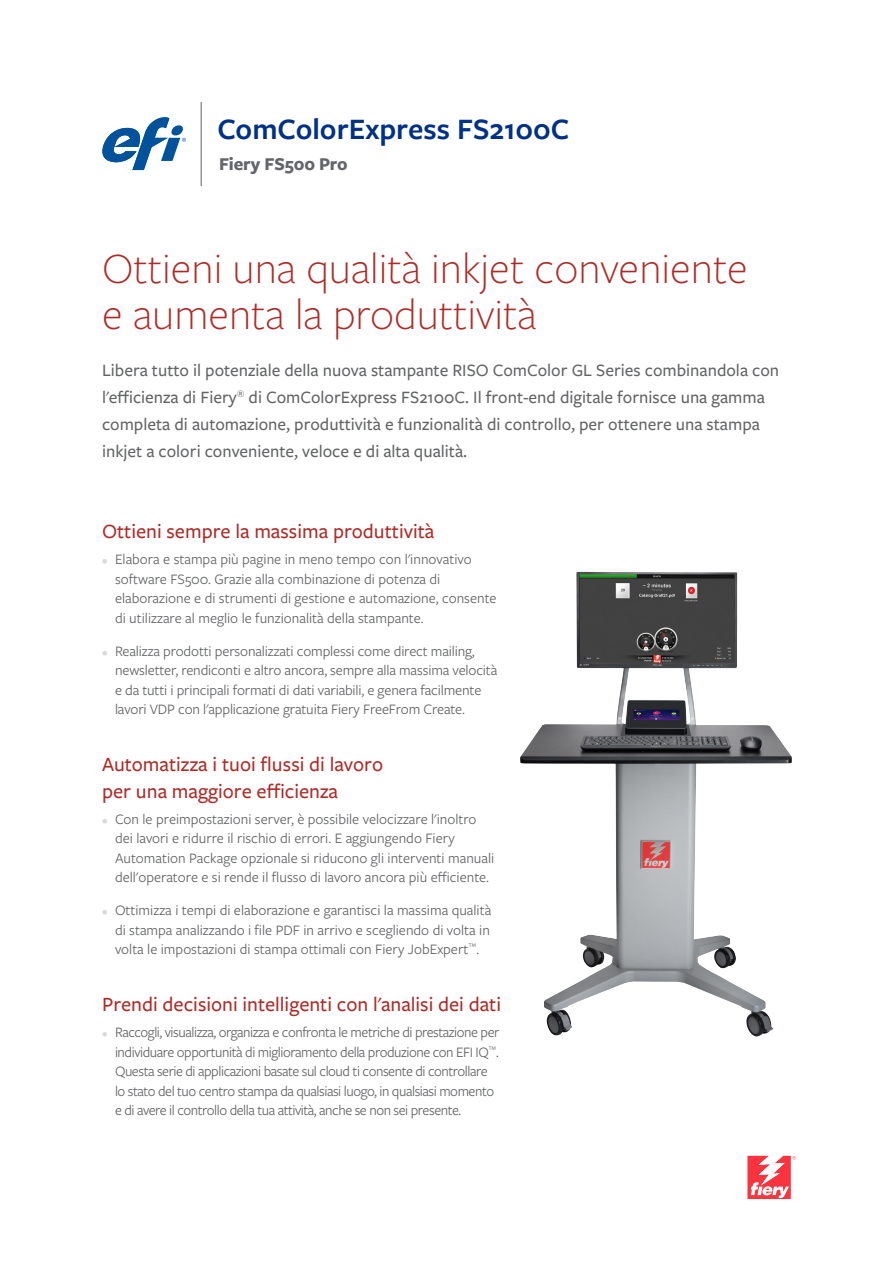
<style>
.page{position:relative;width:893px;height:1263px;background:#fff}
.page>*{position:absolute;margin:0;border:0;box-sizing:border-box;transform-origin:0 0}
.H1_32pt_7627_Red{font:300 45px/46.5px "Freight Sans Pro";color:#ae2c28}
.t1{font:600 30.75px "Freight Sans Pro";color:#003186}
.H2_14pt_7627_Red{font:500 21px/27px "Freight Sans Pro";color:#ae2c28}
.t2{font:700 18.75px "Freight Sans Pro";letter-spacing:-.01em;color:#63656a}
.Intro_Text_12pt_75{font:500 18px/27px "Freight Sans Pro";color:#636466}
.t3{font:15px/19.5px "Freight Sans Pro";letter-spacing:-.01em;color:#636466}
.t4{font:15px/19.5px "Freight Sans Pro";letter-spacing:-.03em;color:#636466}
.s1{font-size:12px;color:#dcd8d7}
</style>
<div class="page">
<svg style="left:747px;top:1156px;width:49px;height:43px"></svg>
<svg style="left:102px;top:117px;width:84px;height:53px"></svg>
<hr style="left:201px;top:102px;width:1px;height:84px;background:#62656a">
<img style="left:520px;top:573px;width:262px;height:464px">
<h2 class="t1" style="left:217px;top:108px;width:354px">ComColorExpress FS2100C</h2>
<p class="t2" style="left:219px;top:151px;width:130px">Fiery FS500 Pro</p>
<p class="H1_32pt_7627_Red" style="left:102px;top:243px;width:647px">Ottieni una qualità inkjet conveniente e aumenta la produttività</p>
<p class="Intro_Text_12pt_75" style="left:102px;top:356px;width:679px">Libera tutto il potenziale della nuova stampante RISO ComColor GL Series combinandola con l'efficienza di Fiery<sup>®</sup> di ComColorExpress FS2100C. Il front-end digitale fornisce una gamma completa di automazione, produttività e funzionalità di controllo, per ottenere una stampa inkjet a colori conveniente, veloce e di alta qualità.</p>
<p class="H2_14pt_7627_Red" style="left:102px;top:517px;width:334px">Ottieni sempre la massima produttività</p>
<p class="t3" style="left:115px;top:549px;width:383px;text-indent:-13px"><span class="s1">•</span> Elabora e stampa più pagine in meno tempo con l'innovativo software FS500. Grazie alla combinazione di potenza di elaborazione e di strumenti di gestione e automazione, consente di utilizzare al meglio le funzionalità della stampante.</p>
<p class="t3" style="left:115px;top:640px;width:384px;text-indent:-13px"><span class="s1">•</span> Realizza prodotti personalizzati complessi come direct mailing, newsletter, rendiconti e altro ancora, sempre alla massima velocità e da tutti i principali formati di dati variabili, e genera facilmente lavori VDP con l'applicazione gratuita Fiery FreeFrom Create.</p>
<p class="H2_14pt_7627_Red" style="left:102px;top:750px;width:283px">Automatizza i tuoi flussi di lavoro per una maggiore efficienza</p>
<p class="t3" style="left:115px;top:808px;width:381px;text-indent:-13px"><span class="s1">•</span> Con le preimpostazioni server, è possibile velocizzare l'inoltro dei lavori e ridurre il rischio di errori. E aggiungendo Fiery Automation Package opzionale si riducono gli interventi manuali dell'operatore e si rende il flusso di lavoro ancora più efficiente.</p>
<p class="t3" style="left:115px;top:900px;width:378px;text-align:justify;text-indent:-13px"><span class="s1">•</span> Ottimizza i tempi di elaborazione e garantisci la massima qualità di stampa analizzando i file PDF in arrivo e scegliendo di volta in volta le impostazioni di stampa ottimali con Fiery JobExpert<sup>™</sup>.</p>
<p class="H2_14pt_7627_Red" style="left:102px;top:990px;width:401px">Prendi decisioni intelligenti con l'analisi dei dati</p>
<p class="t4" style="left:115px;top:1022px;width:386px;text-indent:-13px"><span class="s1">•</span> Raccogli, visualizza, organizza e confronta le metriche di prestazione per individuare opportunità di miglioramento della produzione con EFI IQ<sup>™</sup>.<br>Questa serie di applicazioni basate sul cloud ti consente di controllare lo stato del tuo centro stampa da qualsiasi luogo, in qualsiasi momento e di avere il controllo della tua attività, anche se non sei presente.</p>
</div>
